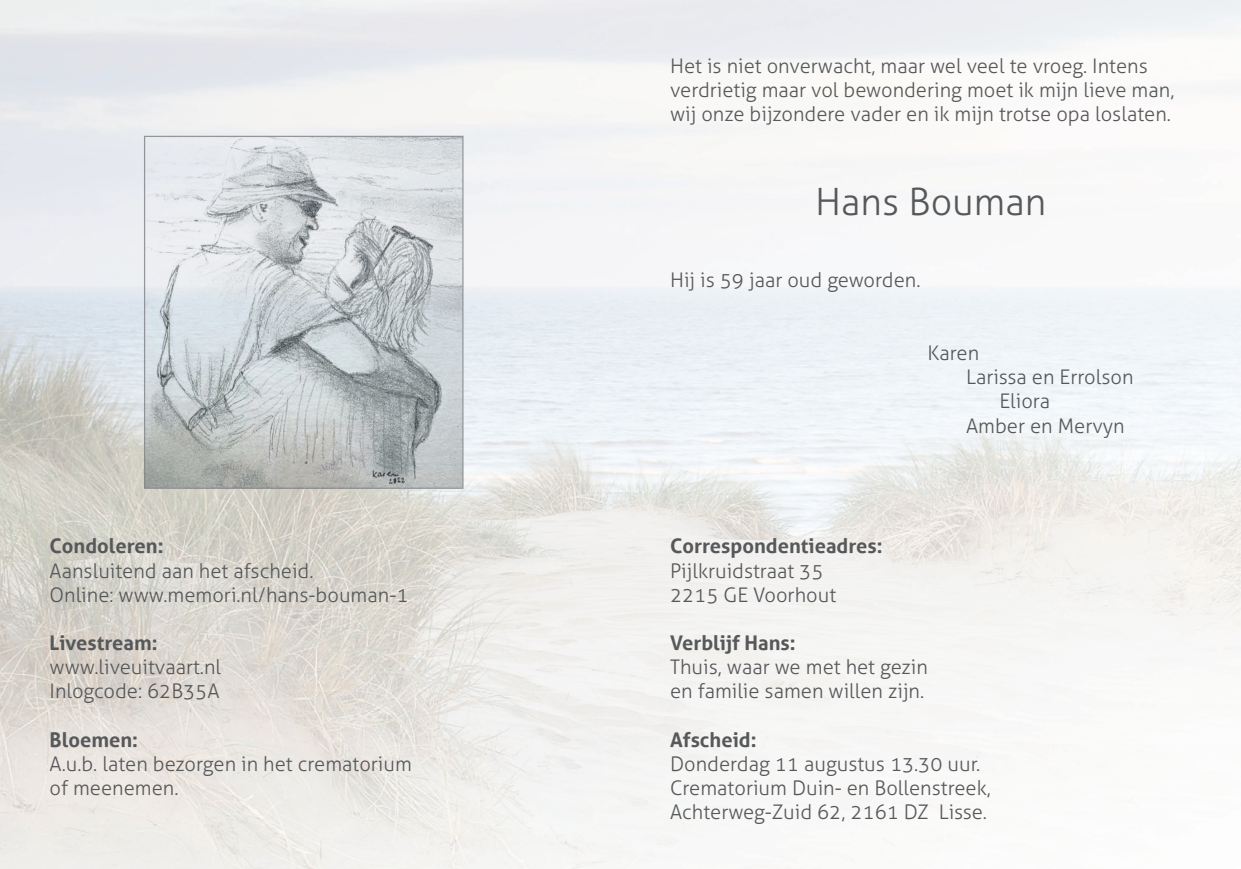
<style>
.page{position:relative;width:1241px;height:869px;background:#fff}
.page>*{position:absolute;margin:0;border:0;box-sizing:border-box;transform-origin:0 0}
.t1{font:300 37.62px "Aller";color:#57585a}
.t2{font:300 20.12px/24.2px "Aller";color:#57585a}
.t3{font:700 20.12px "Aller";color:#57585a}
</style>
<div class="page">
<img style="left:992px;top:0;width:248px;height:764px">
<img style="left:0;top:185px;width:185px;height:683px">
<img style="left:434px;top:185px;width:559px;height:683px">
<img style="left:185px;top:488px;width:249px;height:380px">
<img style="left:144px;top:136px;width:319px;height:352px">
<p class="t3" style="left:50px;top:533px;width:115px">Condoleren:</p>
<p class="t2" style="left:50px;top:558px;width:360px">Aansluitend aan het afscheid.<br>Online: www.memori.nl/hans-bouman-1</p>
<p class="t3" style="left:50px;top:630px;width:109px">Livestream:</p>
<p class="t2" style="left:50px;top:654px;width:173px">www.liveuitvaart.nl<br>Inlogcode: 62B35A</p>
<p class="t3" style="left:50px;top:726px;width:90px">Bloemen:</p>
<p class="t2" style="left:50px;top:751px;width:363px">A.u.b. laten bezorgen in het crematorium of meenemen.</p>
<p class="t2" style="left:670px;top:54px;width:505px">Het is niet onverwacht, maar wel veel te vroeg. Intens verdrietig maar vol bewondering moet ik mijn lieve man, wij onze bijzondere vader en ik mijn trotse opa loslaten.</p>
<h1 class="t1" style="left:815px;top:179px;width:232px">Hans Bouman</h1>
<p class="t2" style="left:670px;top:268px;width:252px">Hij is 59 jaar oud geworden.</p>
<p class="t2" style="left:927px;top:340px;width:53px">Karen</p>
<p class="t2" style="left:965px;top:365px;width:169px">Larissa en Errolson</p>
<p class="t2" style="left:999px;top:389px;width:52px">Eliora</p>
<p class="t2" style="left:965px;top:413px;width:160px">Amber en Mervyn</p>
<p class="t3" style="left:670px;top:533px;width:214px">Correspondentieadres:</p>
<p class="t2" style="left:670px;top:558px;width:167px">Pijlkruidstraat 35<br>2215 GE Voorhout</p>
<p class="t3" style="left:670px;top:630px;width:127px">Verblijf Hans:</p>
<p class="t2" style="left:670px;top:654px;width:259px">Thuis, waar we met het gezin en familie samen willen zijn.</p>
<p class="t3" style="left:670px;top:726px;width:88px">Afscheid:</p>
<p class="t2" style="left:670px;top:751px;width:322px">Donderdag 11 augustus 13.30 uur.<br>Crematorium Duin- en Bollenstreek,<br>Achterweg-Zuid 62, 2161 DZ Lisse.</p>
</div>
